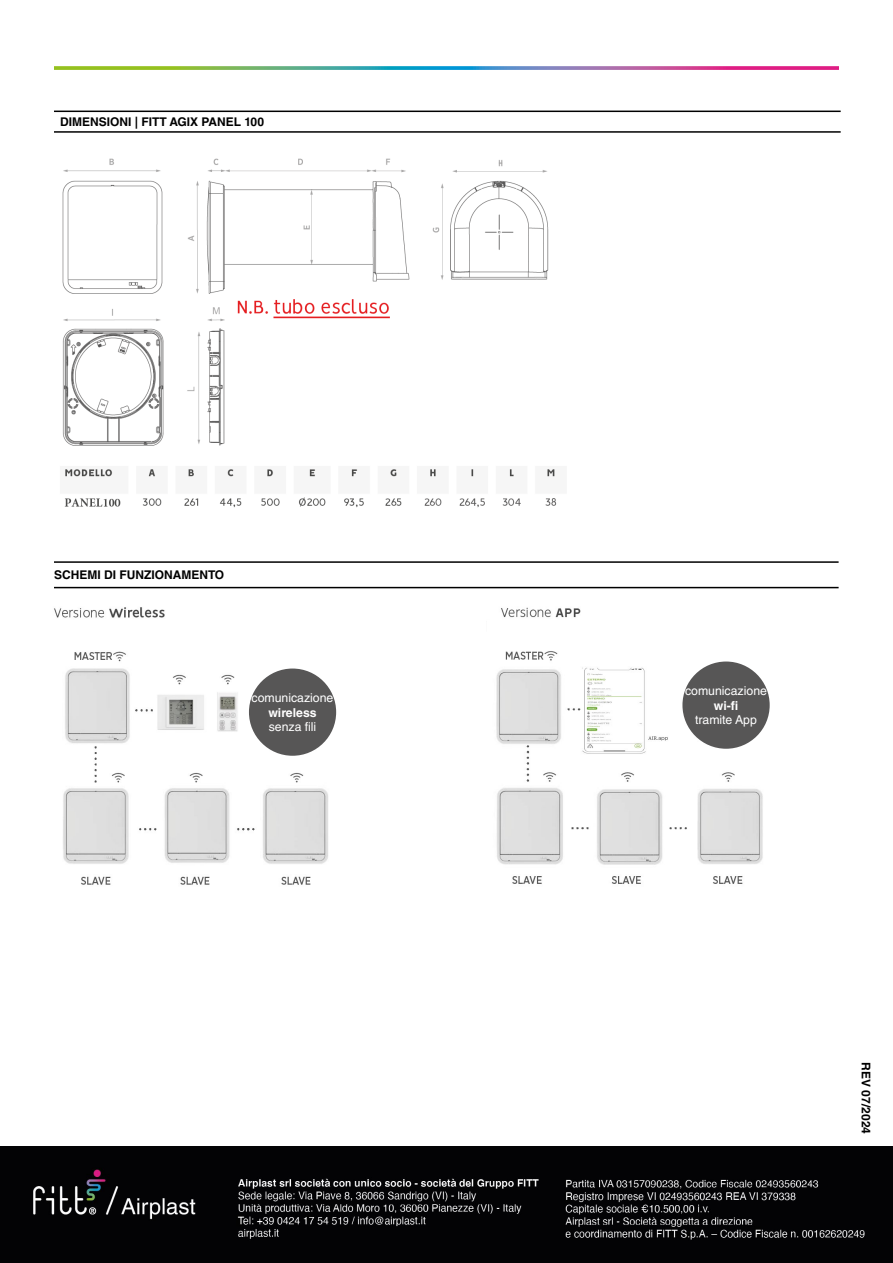
<style>
.page{position:relative;width:893px;height:1263px;background:#fff}
.page>*{position:absolute;margin:0;border:0;box-sizing:border-box;transform-origin:0 0}
.t1{font:12.3px "Helvetica LT Std";color:#fff}
.t2{font:700 12.3px "Helvetica LT Std";color:#fff}
.t3{font:700 12px "Helvetica LT Std";color:#000}
</style>
<div class="page">
<img style="left:0;top:1146px;width:893px;height:117px">
<svg style="left:54px;top:66px;width:785px;height:4px;background:#898c8e"></svg>
<img style="left:54px;top:607px;width:283px;height:278px">
<img style="left:496px;top:607px;width:273px;height:277px">
<hr style="left:54px;top:561px;width:785px;height:2px;background:#000">
<hr style="left:54px;top:587px;width:785px;height:1px;background:#000">
<div style="left:249px;top:668px;width:87px;height:88px;background:#575656;border-radius:50%"></div>
<div style="left:682px;top:661px;width:88px;height:88px;background:#575656;border-radius:50%"></div>
<div style="left:43px;top:620px;width:130px;height:21px;background:#fff"></div>
<div style="left:488px;top:620px;width:129px;height:21px;background:#fff"></div>
<hr style="left:54px;top:111px;width:787px;height:1px;background:#000">
<hr style="left:54px;top:131px;width:787px;height:2px;background:#000">
<img style="left:62px;top:158px;width:495px;height:350px">
<div style="left:63px;top:479px;width:41px;height:12px;background:#f6f6f6"></div>
<p class="t3" style="left:60px;top:114px;width:206px">DIMENSIONI | FITT AGIX PANEL 100</p>
<p class="t3" style="left:54px;top:568px;width:172px">SCHEMI DI FUNZIONAMENTO</p>
<p class="t1" style="left:252px;top:690px;width:83px">comunicazione</p>
<p class="t2" style="left:268px;top:705px;width:50px">wireless</p>
<p class="t1" style="left:269px;top:720px;width:49px">senza fili</p>
<p class="t1" style="left:685px;top:683px;width:83px">comunicazione</p>
<p class="t2" style="left:714px;top:698px;width:26px">wi-fi</p>
<p class="t1" style="left:695px;top:713px;width:63px">tramite App</p>
<p class="t3" style="left:873px;top:1062px;width:73px;rotate:90deg">REV 07/2024</p>
</div>
